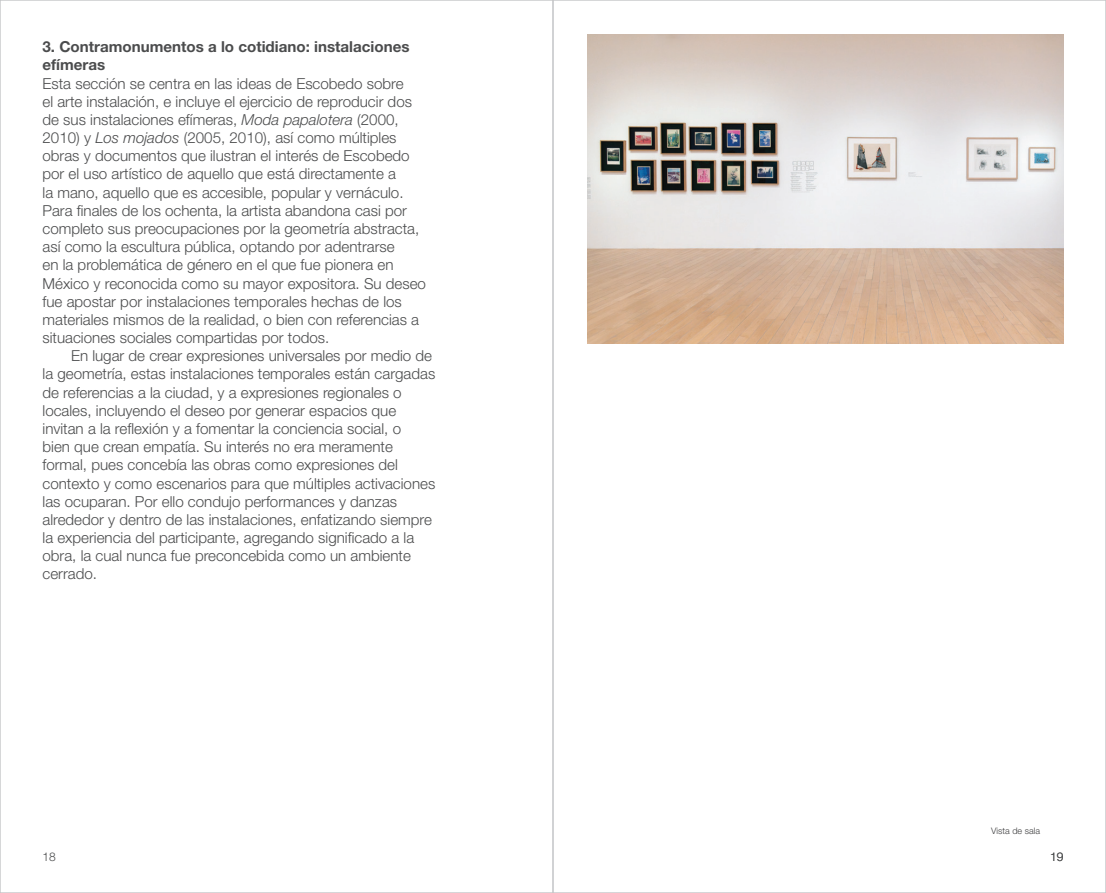
<style>
.page{position:relative;width:1106px;height:893px;background:#fff}
.page>*{position:absolute;margin:0;border:0;box-sizing:border-box;transform-origin:0 0}
.t1{font:300 15.15px/18.1px "Helvetica Neue LT Std";color:#4b4c4d}
.t2{font:700 15.15px/18.1px "Helvetica Neue LT Std";color:#4b4c4d}
.t3{font:300 12px "Helvetica Neue LT Std";color:#4b4c4d}
.t4{font:300 9px "Helvetica Neue LT Std";color:#3e3e3f}
.s1{font-style:italic}
</style>
<div class="page">
<img style="left:587px;top:34px;width:476px;height:309px">
<p class="t2" style="left:43px;top:37px;width:368px">3. Contramonumentos a lo cotidiano: instalaciones efímeras</p>
<p class="t1" style="left:43px;top:74px;width:385px">Esta sección se centra en las ideas de Escobedo sobre<br>el arte instalación, e incluye el ejercicio de reproducir dos de sus instalaciones efímeras, <span class="s1">Moda papalotera</span> (2000, 2010) y <span class="s1">Los mojados</span> (2005, 2010), así como múltiples obras y documentos que ilustran el interés de Escobedo por el uso artístico de aquello que está directamente a<br>la mano, aquello que es accesible, popular y vernáculo.<br>Para finales de los ochenta, la artista abandona casi por completo sus preocupaciones por la geometría abstracta, así como la escultura pública, optando por adentrarse<br>en la problemática de género en el que fue pionera en México y reconocida como su mayor expositora. Su deseo fue apostar por instalaciones temporales hechas de los materiales mismos de la realidad, o bien con referencias a situaciones sociales compartidas por todos.</p>
<p class="t1" style="left:43px;top:346px;width:394px;text-indent:28px">En lugar de crear expresiones universales por medio de la geometría, estas instalaciones temporales están cargadas de referencias a la ciudad, y a expresiones regionales o locales, incluyendo el deseo por generar espacios que invitan a la reflexión y a fomentar la conciencia social, o<br>bien que crean empatía. Su interés no era meramente formal, pues concebía las obras como expresiones del contexto y como escenarios para que múltiples activaciones las ocuparan. Por ello condujo performances y danzas alrededor y dentro de las instalaciones, enfatizando siempre la experiencia del participante, agregando significado a la obra, la cual nunca fue preconcebida como un ambiente cerrado.</p>
<p class="t3" style="left:43px;top:849px;width:15px">18</p>
<p class="t4" style="left:991px;top:825px;width:50px">Vista de sala</p>
<p class="t3" style="left:1050px;top:849px;width:15px">19</p>
</div>
